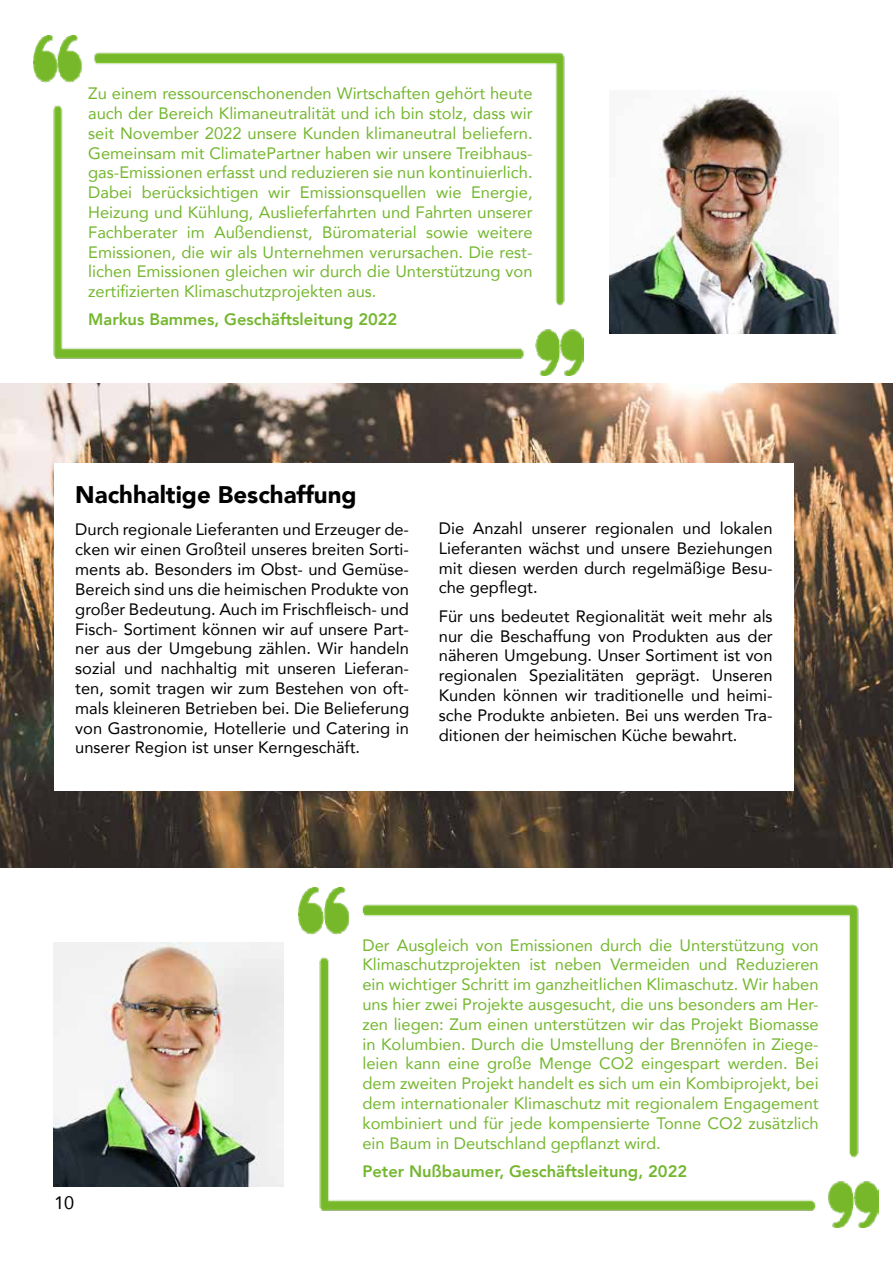
<style>
.page{position:relative;width:893px;height:1263px;background:#fff}
.page>*{position:absolute;margin:0;border:0;box-sizing:border-box;transform-origin:0 0}
.t1{font:900 24px "Avenir LT Com";color:#000}
.t2{font:18px "Avenir LT Com";color:#000}
.t3{font:16.5px/19.8px "Avenir LT Com";color:#74b72f;text-align:justify}
.t4{font:16.5px/19.8px "Avenir LT Com";color:#000;text-align:justify}
.t5{font:800 16.5px "Avenir LT Com";color:#74b72f}
</style>
<div class="page">
<img style="left:33px;top:35px;width:550px;height:340px">
<img style="left:299px;top:888px;width:579px;height:340px">
<img style="left:54px;top:942px;width:230px;height:244px">
<img style="left:609px;top:91px;width:230px;height:242px">
<img style="left:0;top:384px;width:893px;height:483px">
<div style="left:54px;top:463px;width:740px;height:328px;background:#fff"></div>
<p class="t3" style="left:88px;top:83px;width:446px">Zu einem ressourcenschonenden Wirtschaften gehört heute auch der Bereich Klimaneutralität und ich bin stolz, dass wir seit November 2022 unsere Kunden klimaneutral beliefern.<br>Gemeinsam mit ClimatePartner haben wir unsere Treibhaus&shy;gas-Emissionen erfasst und reduzieren sie nun kontinuierlich.<br>Dabei berücksichtigen wir Emissionsquellen wie Energie, Heizung und Kühlung, Auslieferfahrten und Fahrten unserer Fachberater im Außendienst, Büromaterial sowie weitere Emissionen, die wir als Unternehmen verursachen. Die rest&shy;lichen Emissionen gleichen wir durch die Unterstützung von zertifizierten Klimaschutzprojekten aus.</p>
<p class="t5" style="left:88px;top:310px;width:311px">Markus Bammes, Geschäftsleitung 2022</p>
<h1 class="t1" style="left:75px;top:480px;width:283px">Nachhaltige Beschaffung</h1>
<p class="t4" style="left:75px;top:520px;width:335px">Durch regionale Lieferanten und Erzeuger de&shy;cken wir einen Großteil unseres breiten Sorti&shy;ments ab. Besonders im Obst- und Gemüse-Bereich sind uns die heimischen Produkte von großer Bedeutung. Auch im Frischfleisch- und Fisch- Sortiment können wir auf unsere Part&shy;ner aus der Umgebung zählen. Wir handeln sozial und nachhaltig mit unseren Lieferan&shy;ten, somit tragen wir zum Bestehen von oft&shy;mals kleineren Betrieben bei. Die Belieferung von Gastronomie, Hotellerie und Catering in unserer Region ist unser Kerngeschäft.</p>
<p class="t4" style="left:439px;top:518px;width:335px">Die Anzahl unserer regionalen und lokalen Lieferanten wächst und unsere Beziehungen mit diesen werden durch regelmäßige Besu&shy;che gepflegt.</p>
<p class="t4" style="left:439px;top:606px;width:335px">Für uns bedeutet Regionalität weit mehr als nur die Beschaffung von Produkten aus der näheren Umgebung. Unser Sortiment ist von regionalen Spezialitäten geprägt. Unseren Kunden können wir traditionelle und heimi&shy;sche Produkte anbieten. Bei uns werden Tra&shy;ditionen der heimischen Küche bewahrt.</p>
<p class="t2" style="left:54px;top:1192px;width:22px">10</p>
<p class="t3" style="left:362px;top:935px;width:458px">Der Ausgleich von Emissionen durch die Unterstützung von Klimaschutzprojekten ist neben Vermeiden und Reduzieren ein wichtiger Schritt im ganzheitlichen Klimaschutz. Wir haben uns hier zwei Projekte ausgesucht, die uns besonders am Her&shy;zen liegen: Zum einen unterstützen wir das Projekt Biomasse in Kolumbien. Durch die Umstellung der Brennöfen in Ziege&shy;leien kann eine große Menge CO2 eingespart werden. Bei dem zweiten Projekt handelt es sich um ein Kombiprojekt, bei dem internationaler Klimaschutz mit regionalem Engagement kombiniert und für jede kompensierte Tonne CO2 zusätzlich ein Baum in Deutschland gepflanzt wird.</p>
<p class="t5" style="left:362px;top:1161px;width:326px">Peter Nußbaumer, Geschäftsleitung, 2022</p>
</div>
